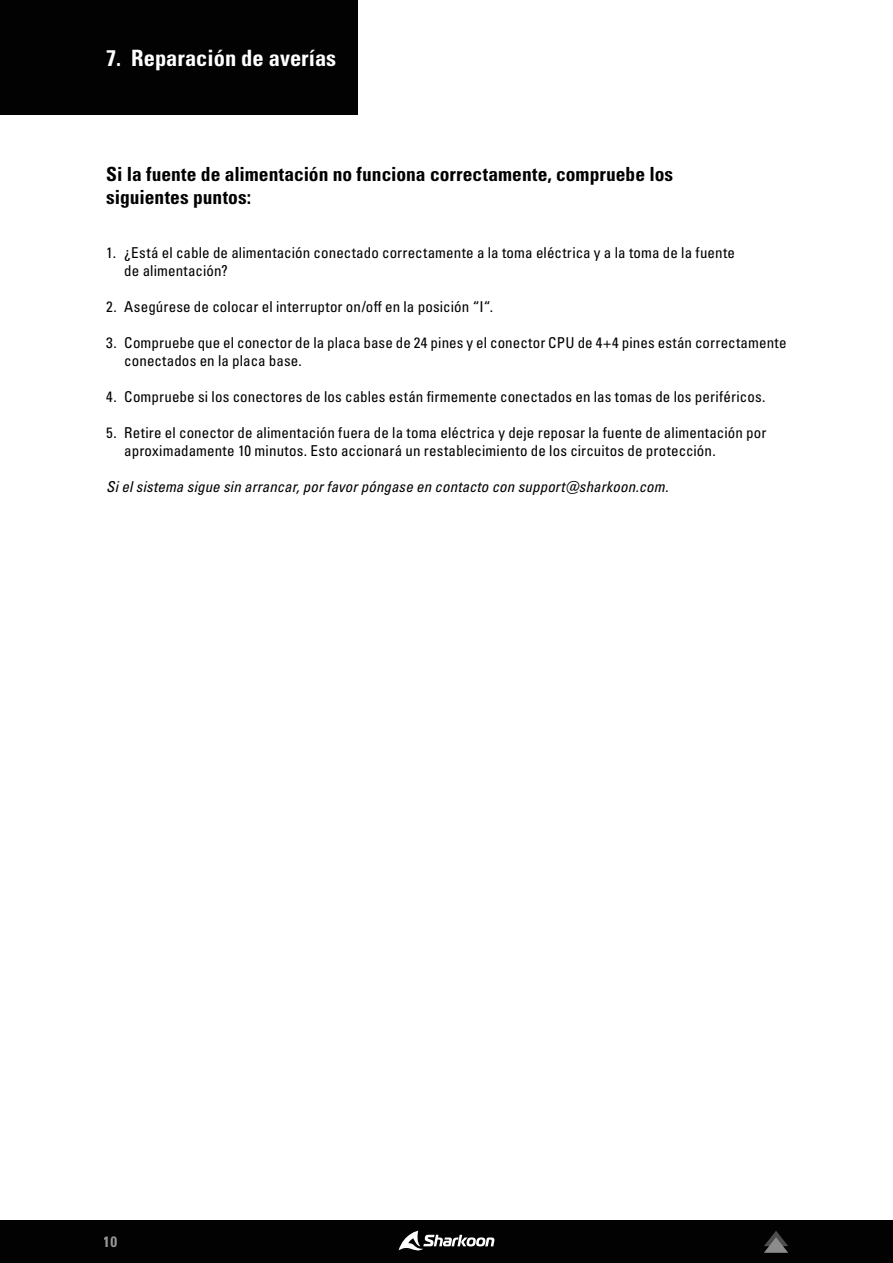
<style>
.page{position:relative;width:893px;height:1263px;background:#fff}
.page>*{position:absolute;margin:0;border:0;box-sizing:border-box;transform-origin:0 0}
.t1{font:22.5px "Univers LTCYR 67 Bold Cond";color:#fff}
.t2{font:19.5px/23.4px "Univers LTCYR 67 Bold Cond";color:#000}
.t3{font:condensed 15px/18px "Univers LTCYR 57";letter-spacing:.01em;color:#000}
.t4{font:15px "Univers LTCYR 57 Condensed Obl";letter-spacing:.005em;color:#000}
.t5{font:15px "Univers LTCYR 67 Bold Cond";color:#d9d9d9}
</style>
<div class="page">
<div style="left:0;top:1220px;width:893px;height:43px;background:#020203"></div>
<svg style="left:764px;top:1231px;width:24px;height:22px"></svg>
<svg style="left:398px;top:1231px;width:96px;height:20px"></svg>
<div style="left:0;top:0;width:358px;height:115px;background:#020203"></div>
<h1 class="t1" style="left:106px;top:44px;width:231px">7. Reparación de averías</h1>
<h2 class="t2" style="left:106px;top:162px;width:568px">Si la fuente de alimentación no funciona correctamente, compruebe los siguientes puntos:</h2>
<p class="t3" style="left:124px;top:244px;width:612px;text-indent:-18px">1. ¿Está el cable de alimentación conectado correctamente a la toma eléctrica y a la toma de la fuente de alimentación?</p>
<p class="t3" style="left:106px;top:298px;width:388px">2. Asegúrese de colocar el interruptor on/off en la posición “I“.</p>
<p class="t3" style="left:124px;top:334px;width:664px;text-indent:-18px">3. Compruebe que el conector de la placa base de 24 pines y el conector CPU de 4+4 pines están correctamente conectados en la placa base.</p>
<p class="t3" style="left:106px;top:388px;width:661px">4. Compruebe si los conectores de los cables están firmemente conectados en las tomas de los periféricos.</p>
<p class="t3" style="left:124px;top:424px;width:644px;text-indent:-18px">5. Retire el conector de alimentación fuera de la toma eléctrica y deje reposar la fuente de alimentación por aproximadamente 10 minutos. Esto accionará un restablecimiento de los circuitos de protección.</p>
<p class="t4" style="left:106px;top:477px;width:564px">Si el sistema sigue sin arrancar, por favor póngase en contacto con support@sharkoon.com.</p>
<p class="t5" style="left:104px;top:1232px;width:15px">10</p>
</div>
